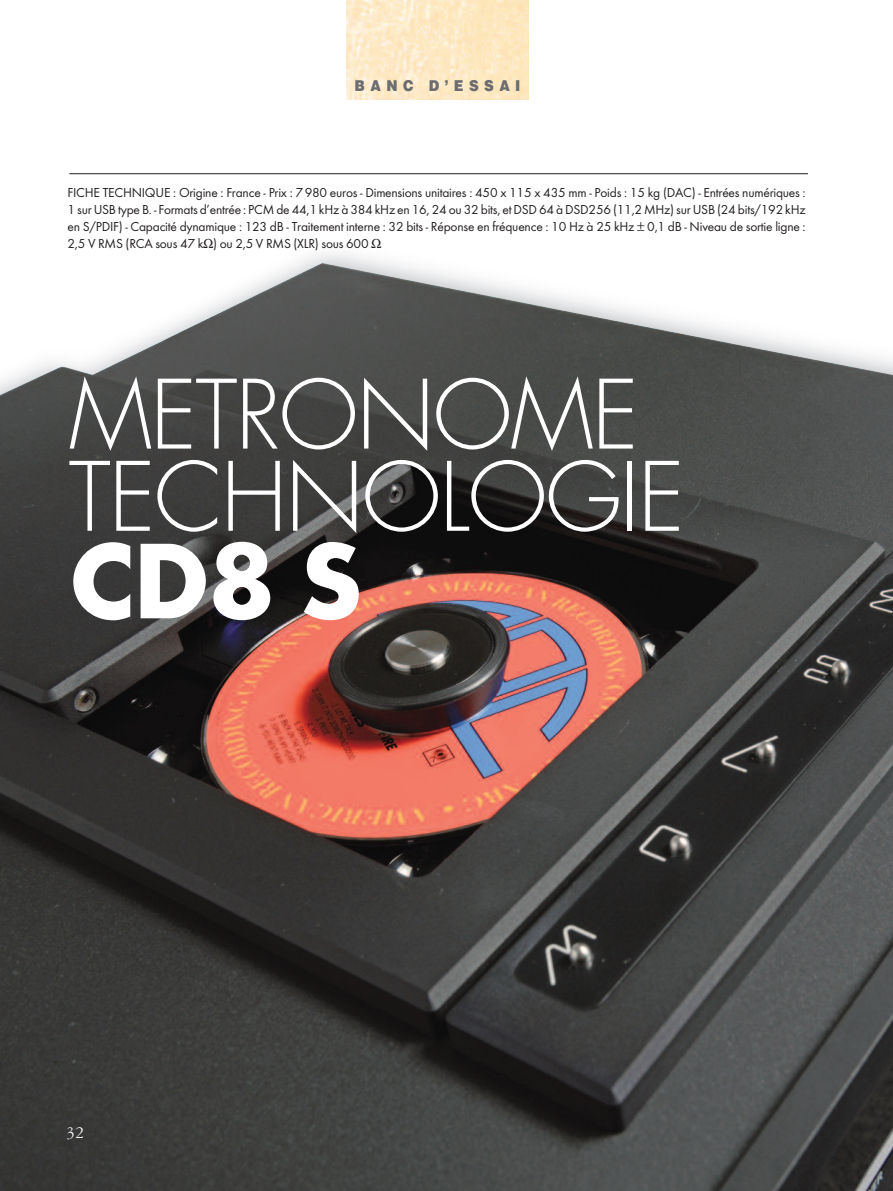
<style>
.page{position:relative;width:893px;height:1191px;background:#fff}
.page>*{position:absolute;margin:0;border:0;box-sizing:border-box;transform-origin:0 0}
.t1{font:700 111.75px "Futura T";color:#fff}
.t2{font:300 92.7px/82.2px "Futura";letter-spacing:-.02em;color:#fff}
.t3{font:18px "Garamond Three";color:#fff}
.t4{font:900 15px "Helvetica";letter-spacing:.4em;color:#6c6d70;scale:.9 1}
.t5{font:13.5px/17.2px "Futura T";letter-spacing:-.015em;color:#231f20;text-align:justify}
</style>
<div class="page">
<img style="left:0;top:263px;width:893px;height:928px">
<img style="left:347px;top:0;width:181px;height:100px">
<hr style="left:69px;top:173px;width:739px;height:1px;background:#231f20">
<p class="t4" style="left:355px;top:77px;width:186px">BANC D’ESSAI</p>
<p class="t5" style="left:68px;top:183px;width:740px">FICHE TECHNIQUE : Origine : France - Prix : 7980 euros - Dimensions unitaires : 450 x 115 x 435 mm - Poids : 15 kg (DAC) - Entrées numériques :<br>1 sur USB type B. - Formats d’entrée : PCM de 44,1 kHz à 384 kHz en 16, 24 ou 32 bits, et DSD 64 à DSD256 (11,2 MHz) sur USB (24 bits/192 kHz en S/PDIF) - Capacité dynamique : 123 dB - Traitement interne : 32 bits - Réponse en fréquence : 10 Hz à 25 kHz ± 0,1 dB - Niveau de sortie ligne :<br>2,5 V RMS (RCA sous 47 kΩ) ou 2,5 V RMS (XLR) sous 600 Ω</p>
<h2 class="t2" style="left:69px;top:381px;width:618px">METRONOME<br>TECHNOLOGIE</h2>
<h1 class="t1" style="left:69px;top:514px;width:296px">CD8 S</h1>
<h3 class="t3" style="left:66px;top:1126px;width:19px">32</h3>
</div>
